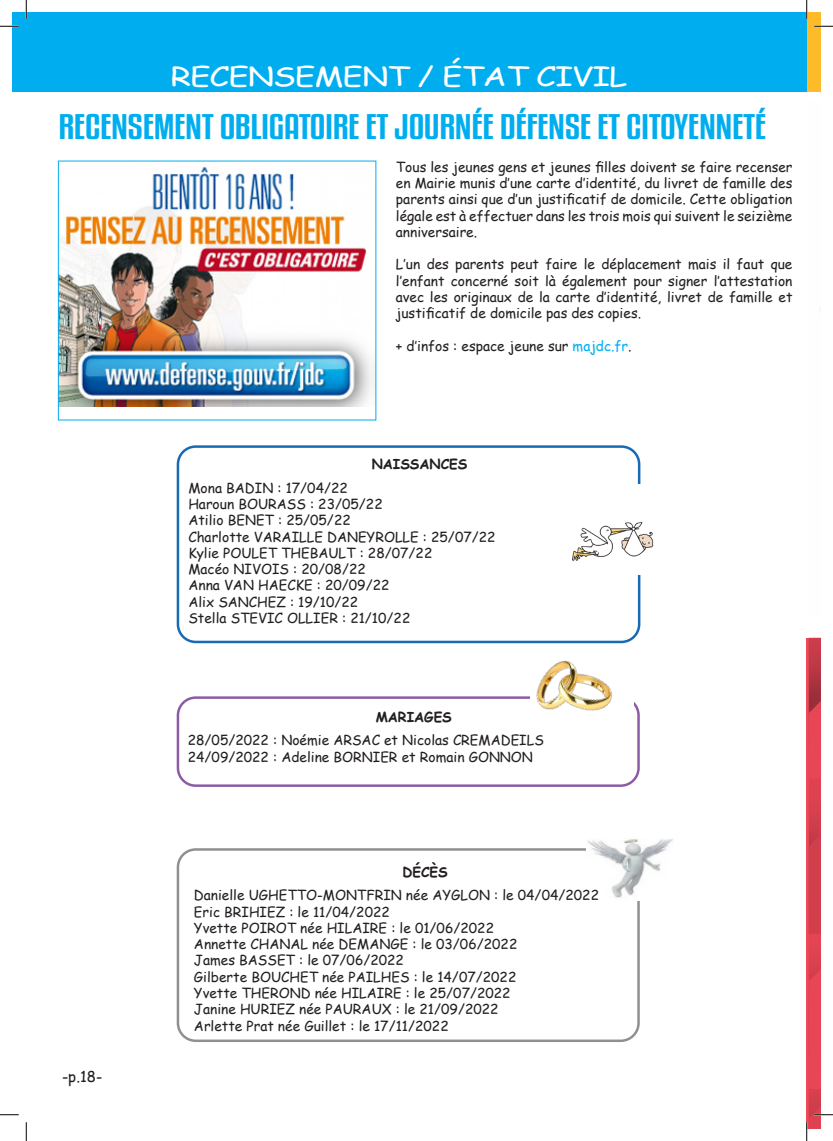
<style>
.page{position:relative;width:833px;height:1141px;background:#fff}
.page>*{position:absolute;margin:0;border:0;box-sizing:border-box;transform-origin:0 0}
.t1{font:31.25px "Kenyan Coffee Rg";letter-spacing:-.01em;color:#00aeef;scale:1.25 1}
.t2{font:26.25px "Comic Sans MS";letter-spacing:-.03em;color:#fff;scale:1.25 1}
.t3{font:15px "Comic Sans MS";color:#231f20}
.t4{font:13.75px/16.2px "Comic Sans MS";color:#231f20}
.t5{font:700 13.75px "Comic Sans MS";color:#231f20}
.s1{color:#00aeef}
</style>
<div class="page">
<div style="left:12px;top:12px;width:794px;height:80px;background:#00aeef"></div>
<div style="left:176px;top:445px;width:464px;height:198px;border:2px solid #176ab5;border-radius:18px"></div>
<div style="left:176px;top:696px;width:463px;height:90px;border:2px solid #8d5ba6;border-radius:18px"></div>
<div style="left:176px;top:848px;width:463px;height:193px;border:2px solid #231f20;border-radius:18px"></div>
<div style="left:572px;top:484px;width:84px;height:91px;background:#fff"></div>
<img style="left:572px;top:522px;width:81px;height:39px">
<img style="left:586px;top:839px;width:86px;height:61px">
<div style="left:530px;top:658px;width:103px;height:65px;background:#fff"></div>
<img style="left:519px;top:643px;width:103px;height:68px">
<div style="left:806px;top:12px;width:14px;height:80px;background:#fdbb29"></div>
<img style="left:60px;top:167px;width:314px;height:240px">
<svg style="left:0;top:25px;width:19px;height:2px"></svg>
<svg style="left:814px;top:25px;width:18px;height:2px"></svg>
<svg style="left:0;top:1114px;width:19px;height:1px"></svg>
<svg style="left:25px;top:0;width:2px;height:19px"></svg>
<svg style="left:25px;top:1122px;width:2px;height:18px"></svg>
<svg style="left:805px;top:0;width:2px;height:19px"></svg>
<svg style="left:806px;top:637px;width:26px;height:503px"></svg>
<h2 class="t2" style="left:170px;top:57px;width:367px">RECENSEMENT / ÉTAT CIVIL</h2>
<h1 class="t1" style="left:58px;top:106px;width:567px">RECENSEMENT OBLIGATOIRE ET JOURNÉE DÉFENSE ET CITOYENNETÉ</h1>
<p class="t4" style="left:395px;top:158px;width:398px;text-align:justify">Tous les jeunes gens et jeunes filles doivent se faire recenser en Mairie munis d’une carte d’identité, du livret de famille des parents ainsi que d’un justificatif de domicile. Cette obligation légale est à effectuer dans les trois mois qui suivent le seizième anniversaire.</p>
<p class="t4" style="left:395px;top:256px;width:398px;text-align:justify">L’un des parents peut faire le déplacement mais il faut que l’enfant concerné soit là également pour signer l’attestation avec les originaux de la carte d’identité, livret de famille et justificatif de domicile pas des copies.</p>
<p class="t4" style="left:395px;top:337px;width:237px">+ d’infos : espace jeune sur <span class="s1">majdc.fr</span>.</p>
<p class="t5" style="left:371px;top:454px;width:97px">NAISSANCES</p>
<p class="t4" style="left:188px;top:479px;width:308px">Mona BADIN : 17/04/22<br>Haroun BOURASS : 23/05/22<br>Atilio BENET : 25/05/22<br>Charlotte VARAILLE DANEYROLLE : 25/07/22<br>Kylie POULET THEBAULT : 28/07/22<br>Macéo NIVOIS : 20/08/22<br>Anna VAN HAECKE : 20/09/22<br>Alix SANCHEZ : 19/10/22<br>Stella STEVIC OLLIER : 21/10/22</p>
<p class="t5" style="left:375px;top:706px;width:78px">MARIAGES</p>
<p class="t4" style="left:188px;top:731px;width:357px">28/05/2022 : Noémie ARSAC et Nicolas CREMADEILS<br>24/09/2022 : Adeline BORNIER et Romain GONNON</p>
<p class="t3" style="left:62px;top:1065px;width:42px">-p.18-</p>
<p class="t5" style="left:402px;top:861px;width:47px">DÉCÈS</p>
<p class="t4" style="left:194px;top:886px;width:406px">Danielle UGHETTO-MONTFRIN née AYGLON : le 04/04/2022<br>Eric BRIHIEZ : le 11/04/2022<br>Yvette POIROT née HILAIRE : le 01/06/2022<br>Annette CHANAL née DEMANGE : le 03/06/2022<br>James BASSET : le 07/06/2022<br>Gilberte BOUCHET née PAILHES : le 14/07/2022<br>Yvette THEROND née HILAIRE : le 25/07/2022<br>Janine HURIEZ née PAURAUX : le 21/09/2022<br>Arlette Prat née Guillet : le 17/11/2022</p>
</div>
